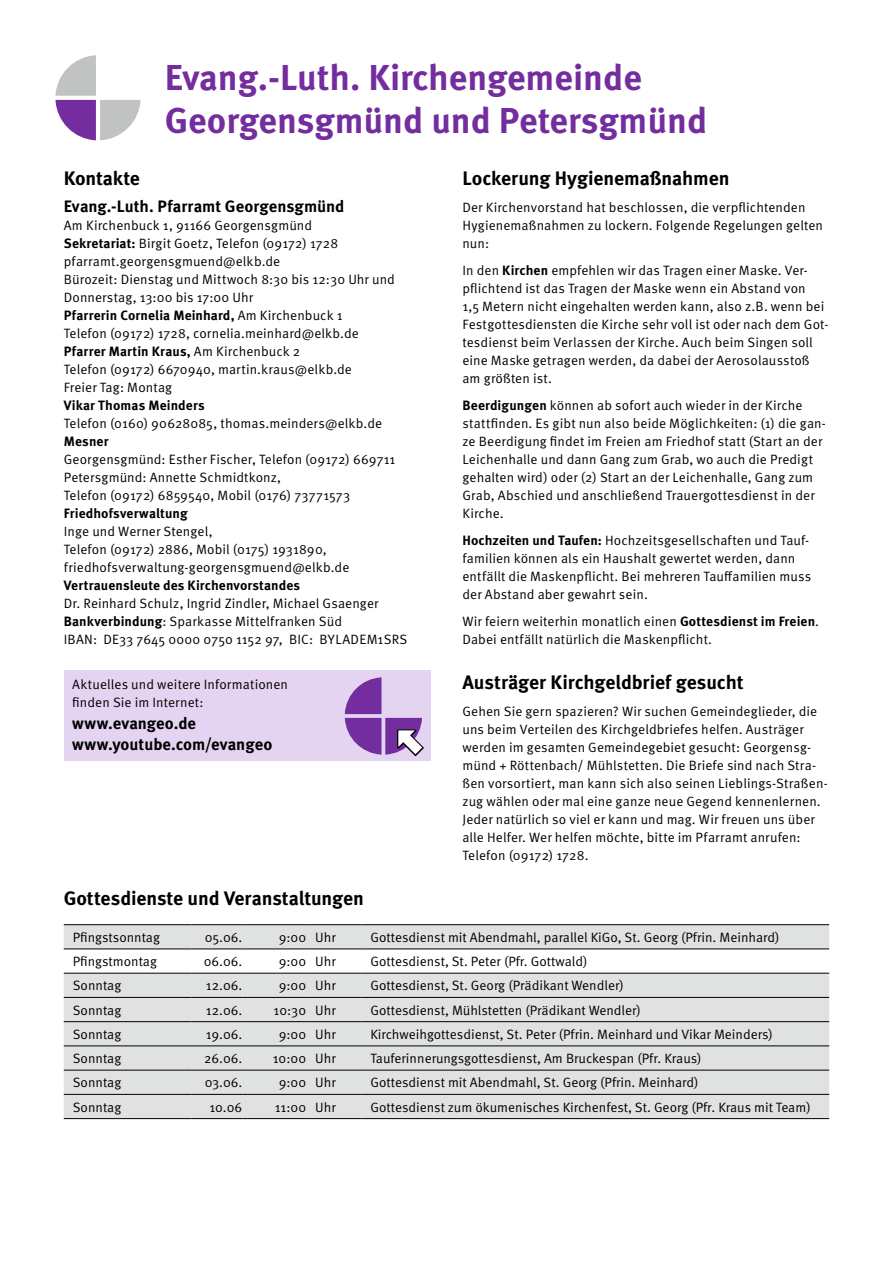
<style>
.page{position:relative;width:893px;height:1263px;background:#fff}
.page>*{position:absolute;margin:0;border:0;box-sizing:border-box;transform-origin:0 0}
.t1{font:700 36px/43.2px "Meta OT";color:#742d9f}
.t2{font:700 19.5px "Meta OT";letter-spacing:-.005em;color:#000}
.t3{font:700 16.5px/20.2px "Meta OT";color:#000}
.t4{font:13.5px/18px "Meta OT";letter-spacing:.005em;color:#000}
.t5{font:700 13.5px "Meta OT";letter-spacing:.005em;color:#000}
.s1{font-weight:700}
</style>
<div class="page">
<svg style="left:55px;top:55px;width:86px;height:85px"></svg>
<div style="left:64px;top:925px;width:765px;height:193px;background:#e0e1e1"></div>
<svg style="left:64px;top:950px;width:765px;height:23px"></svg>
<hr style="left:64px;top:924px;width:127px;height:1px;background:#000">
<hr style="left:191px;top:924px;width:51px;height:1px;background:#000">
<hr style="left:242px;top:924px;width:64px;height:1px;background:#000">
<hr style="left:306px;top:924px;width:55px;height:1px;background:#000">
<hr style="left:361px;top:924px;width:468px;height:1px;background:#000">
<hr style="left:64px;top:949px;width:127px;height:1px;background:#000">
<hr style="left:191px;top:949px;width:51px;height:1px;background:#000">
<hr style="left:242px;top:949px;width:64px;height:1px;background:#000">
<hr style="left:306px;top:949px;width:55px;height:1px;background:#000">
<hr style="left:361px;top:949px;width:468px;height:1px;background:#000">
<hr style="left:64px;top:973px;width:127px;height:1px;background:#000">
<hr style="left:191px;top:973px;width:51px;height:1px;background:#000">
<hr style="left:242px;top:973px;width:64px;height:1px;background:#000">
<hr style="left:306px;top:973px;width:55px;height:1px;background:#000">
<hr style="left:361px;top:973px;width:468px;height:1px;background:#000">
<hr style="left:64px;top:997px;width:127px;height:1px;background:#000">
<hr style="left:191px;top:997px;width:51px;height:1px;background:#000">
<hr style="left:242px;top:997px;width:64px;height:1px;background:#000">
<hr style="left:306px;top:997px;width:55px;height:1px;background:#000">
<hr style="left:361px;top:997px;width:468px;height:1px;background:#000">
<hr style="left:64px;top:1021px;width:127px;height:1px;background:#000">
<hr style="left:191px;top:1021px;width:51px;height:1px;background:#000">
<hr style="left:242px;top:1021px;width:64px;height:1px;background:#000">
<hr style="left:306px;top:1021px;width:55px;height:1px;background:#000">
<hr style="left:361px;top:1021px;width:468px;height:1px;background:#000">
<hr style="left:64px;top:1046px;width:127px;height:1px;background:#000">
<hr style="left:191px;top:1046px;width:51px;height:1px;background:#000">
<hr style="left:242px;top:1046px;width:64px;height:1px;background:#000">
<hr style="left:306px;top:1046px;width:55px;height:1px;background:#000">
<hr style="left:361px;top:1046px;width:468px;height:1px;background:#000">
<hr style="left:64px;top:1070px;width:127px;height:1px;background:#000">
<hr style="left:191px;top:1070px;width:51px;height:1px;background:#000">
<hr style="left:242px;top:1070px;width:64px;height:1px;background:#000">
<hr style="left:306px;top:1070px;width:55px;height:1px;background:#000">
<hr style="left:361px;top:1070px;width:468px;height:1px;background:#000">
<hr style="left:64px;top:1094px;width:127px;height:1px;background:#000">
<hr style="left:191px;top:1094px;width:51px;height:1px;background:#000">
<hr style="left:242px;top:1094px;width:64px;height:1px;background:#000">
<hr style="left:306px;top:1094px;width:55px;height:1px;background:#000">
<hr style="left:361px;top:1094px;width:468px;height:1px;background:#000">
<hr style="left:64px;top:1118px;width:127px;height:1px;background:#000">
<hr style="left:191px;top:1118px;width:51px;height:1px;background:#000">
<hr style="left:242px;top:1118px;width:64px;height:1px;background:#000">
<hr style="left:306px;top:1118px;width:55px;height:1px;background:#000">
<hr style="left:361px;top:1118px;width:468px;height:1px;background:#000">
<div style="left:64px;top:671px;width:367px;height:90px;background:#e4d4f2"></div>
<svg style="left:345px;top:677px;width:79px;height:79px"></svg>
<h1 class="t1" style="left:165px;top:56px;width:544px">Evang.-Luth. Kirchengemeinde<br>Georgensgmünd und Petersgmünd</h1>
<h2 class="t2" style="left:64px;top:166px;width:78px">Kontakte</h2>
<p class="t3" style="left:64px;top:196px;width:282px">Evang.-Luth. Pfarramt Georgensgmünd</p>
<p class="t4" style="left:64px;top:216px;width:333px">Am Kirchenbuck 1, 91166 Georgensgmünd<br><span class="s1">Sekretariat:</span> Birgit Goetz, Telefon (09172) 1728 pfarramt.georgensgmuend@elkb.de<br>Bürozeit: Dienstag und Mittwoch 8:30 bis 12:30 Uhr und Donnerstag, 13:00 bis 17:00 Uhr<br><span class="s1">Pfarrerin Cornelia Meinhard,</span> Am Kirchenbuck 1<br>Telefon (09172) 1728, cornelia.meinhard@elkb.de <span class="s1">Pfarrer Martin Kraus,</span> Am Kirchenbuck 2<br>Telefon (09172) 6670940, martin.kraus@elkb.de<br>Freier Tag: Montag</p>
<p class="t5" style="left:64px;top:397px;width:142px">Vikar Thomas Meinders</p>
<p class="t4" style="left:64px;top:414px;width:320px">Telefon (0160) 90628085, thomas.meinders@elkb.de</p>
<p class="t5" style="left:64px;top:433px;width:46px">Mesner</p>
<p class="t4" style="left:64px;top:450px;width:333px">Georgensgmünd: Esther Fischer, Telefon (09172) 669711<br>Petersgmünd: Annette Schmidtkonz,<br>Telefon (09172) 6859540, Mobil (0176) 73771573</p>
<p class="t5" style="left:64px;top:505px;width:125px">Friedhofsverwaltung</p>
<p class="t4" style="left:64px;top:522px;width:287px">Inge und Werner Stengel,<br>Telefon (09172) 2886, Mobil (0175) 1931890, friedhofsverwaltung-georgensgmuend@elkb.de</p>
<p class="t5" style="left:64px;top:577px;width:238px">Vertrauensleute des Kirchenvorstandes</p>
<p class="t4" style="left:64px;top:594px;width:345px">Dr. Reinhard Schulz, Ingrid Zindler, Michael Gsaenger<br><span class="s1">Bankverbindung</span>: Sparkasse Mittelfranken Süd<br>IBAN: DE33 7645 0000 0750 1152 97, BIC: BYLADEM1SRS</p>
<p class="t4" style="left:72px;top:675px;width:217px">Aktuelles und weitere Informationen finden Sie im Internet:</p>
<p class="t3" style="left:72px;top:714px;width:202px">www.evangeo.de www.youtube.com/evangeo</p>
<h2 class="t2" style="left:462px;top:166px;width:269px">Lockerung Hygienemaßnahmen</h2>
<p class="t4" style="left:462px;top:198px;width:362px">Der Kirchenvorstand hat beschlossen, die verpflichtenden<br>Hygienemaßnahmen zu lockern. Folgende Regelungen gelten nun:</p>
<p class="t4" style="left:462px;top:261px;width:368px">In den <span class="s1">Kirchen</span> empfehlen wir das Tragen einer Maske. Ver&shy;pflichtend ist das Tragen der Maske wenn ein Abstand von<br>1,5 Metern nicht eingehalten werden kann, also z.B. wenn bei Festgottesdiensten die Kirche sehr voll ist oder nach dem Got&shy;tesdienst beim Verlassen der Kirche. Auch beim Singen soll eine Maske getragen werden, da dabei der Aerosolausstoß am größten ist.</p>
<p class="t4" style="left:462px;top:396px;width:365px"><span class="s1">Beerdigungen</span> können ab sofort auch wieder in der Kirche stattfinden. Es gibt nun also beide Möglichkeiten: (1) die gan&shy;ze Beerdigung findet im Freien am Friedhof statt (Start an der Leichenhalle und dann Gang zum Grab, wo auch die Predigt gehalten wird) oder (2) Start an der Leichenhalle, Gang zum Grab, Abschied und anschließend Trauergottesdienst in der Kirche.</p>
<p class="t4" style="left:462px;top:531px;width:350px"><span class="s1">Hochzeiten und Taufen:</span> Hochzeitsgesellschaften und Tauf&shy;familien können als ein Haushalt gewertet werden, dann entfällt die Maskenpflicht. Bei mehreren Tauffamilien muss der Abstand aber gewahrt sein.</p>
<p class="t4" style="left:462px;top:612px;width:358px">Wir feiern weiterhin monatlich einen <span class="s1">Gottesdienst im Freien</span>.<br>Dabei entfällt natürlich die Maskenpflicht.</p>
<h2 class="t2" style="left:462px;top:670px;width:283px">Austräger Kirchgeldbrief gesucht</h2>
<p class="t4" style="left:462px;top:702px;width:367px">Gehen Sie gern spazieren? Wir suchen Gemeindeglieder, die uns beim Verteilen des Kirchgeldbriefes helfen. Austräger werden im gesamten Gemeindegebiet gesucht: Georgensg&shy;münd + Röttenbach/ Mühlstetten. Die Briefe sind nach Stra&shy;ßen vorsortiert, man kann sich also seinen Lieblings-Straßen&shy;zug wählen oder mal eine ganze neue Gegend kennenlernen.<br>Jeder natürlich so viel er kann und mag. Wir freuen uns über alle Helfer. Wer helfen möchte, bitte im Pfarramt anrufen:<br>Telefon (09172) 1728.</p>
<h2 class="t2" style="left:64px;top:886px;width:302px">Gottesdienste und Veranstaltungen</h2>
<p class="t4" style="left:73px;top:928px;width:89px">Pfingstsonntag</p>
<p class="t4" style="left:205px;top:928px;width:39px">05.06.</p>
<p class="t4" style="left:279px;top:928px;width:59px">9:00 Uhr</p>
<p class="t4" style="left:370px;top:928px;width:411px">Gottesdienst mit Abendmahl, parallel KiGo, St. Georg (Pfrin. Meinhard)</p>
<p class="t4" style="left:73px;top:953px;width:86px">Pfingstmontag</p>
<p class="t4" style="left:204px;top:953px;width:40px">06.06.</p>
<p class="t4" style="left:279px;top:953px;width:59px">9:00 Uhr</p>
<p class="t4" style="left:370px;top:953px;width:219px">Gottesdienst, St. Peter (Pfr. Gottwald)</p>
<p class="t4" style="left:73px;top:977px;width:50px">Sonntag</p>
<p class="t4" style="left:206px;top:977px;width:38px">12.06.</p>
<p class="t4" style="left:279px;top:977px;width:59px">9:00 Uhr</p>
<p class="t4" style="left:370px;top:977px;width:255px">Gottesdienst, St. Georg (Prädikant Wendler)</p>
<p class="t4" style="left:73px;top:1001px;width:50px">Sonntag</p>
<p class="t4" style="left:206px;top:1001px;width:38px">12.06.</p>
<p class="t4" style="left:273px;top:1001px;width:64px">10:30 Uhr</p>
<p class="t4" style="left:370px;top:1001px;width:272px">Gottesdienst, Mühlstetten (Prädikant Wendler)</p>
<p class="t4" style="left:73px;top:1025px;width:50px">Sonntag</p>
<p class="t4" style="left:206px;top:1025px;width:38px">19.06.</p>
<p class="t4" style="left:279px;top:1025px;width:59px">9:00 Uhr</p>
<p class="t4" style="left:370px;top:1025px;width:404px">Kirchweihgottesdienst, St. Peter (Pfrin. Meinhard und Vikar Meinders)</p>
<p class="t4" style="left:73px;top:1049px;width:50px">Sonntag</p>
<p class="t4" style="left:204px;top:1049px;width:40px">26.06.</p>
<p class="t4" style="left:273px;top:1049px;width:64px">10:00 Uhr</p>
<p class="t4" style="left:370px;top:1049px;width:333px">Tauferinnerungsgottesdienst, Am Bruckespan (Pfr. Kraus)</p>
<p class="t4" style="left:73px;top:1074px;width:50px">Sonntag</p>
<p class="t4" style="left:205px;top:1074px;width:39px">03.06.</p>
<p class="t4" style="left:279px;top:1074px;width:59px">9:00 Uhr</p>
<p class="t4" style="left:370px;top:1074px;width:330px">Gottesdienst mit Abendmahl, St. Georg (Pfrin. Meinhard)</p>
<p class="t4" style="left:73px;top:1098px;width:50px">Sonntag</p>
<p class="t4" style="left:209px;top:1098px;width:34px">10.06</p>
<p class="t4" style="left:275px;top:1098px;width:63px">11:00 Uhr</p>
<p class="t4" style="left:370px;top:1098px;width:442px">Gottesdienst zum ökumenisches Kirchenfest, St. Georg (Pfr. Kraus mit Team)</p>
</div>
